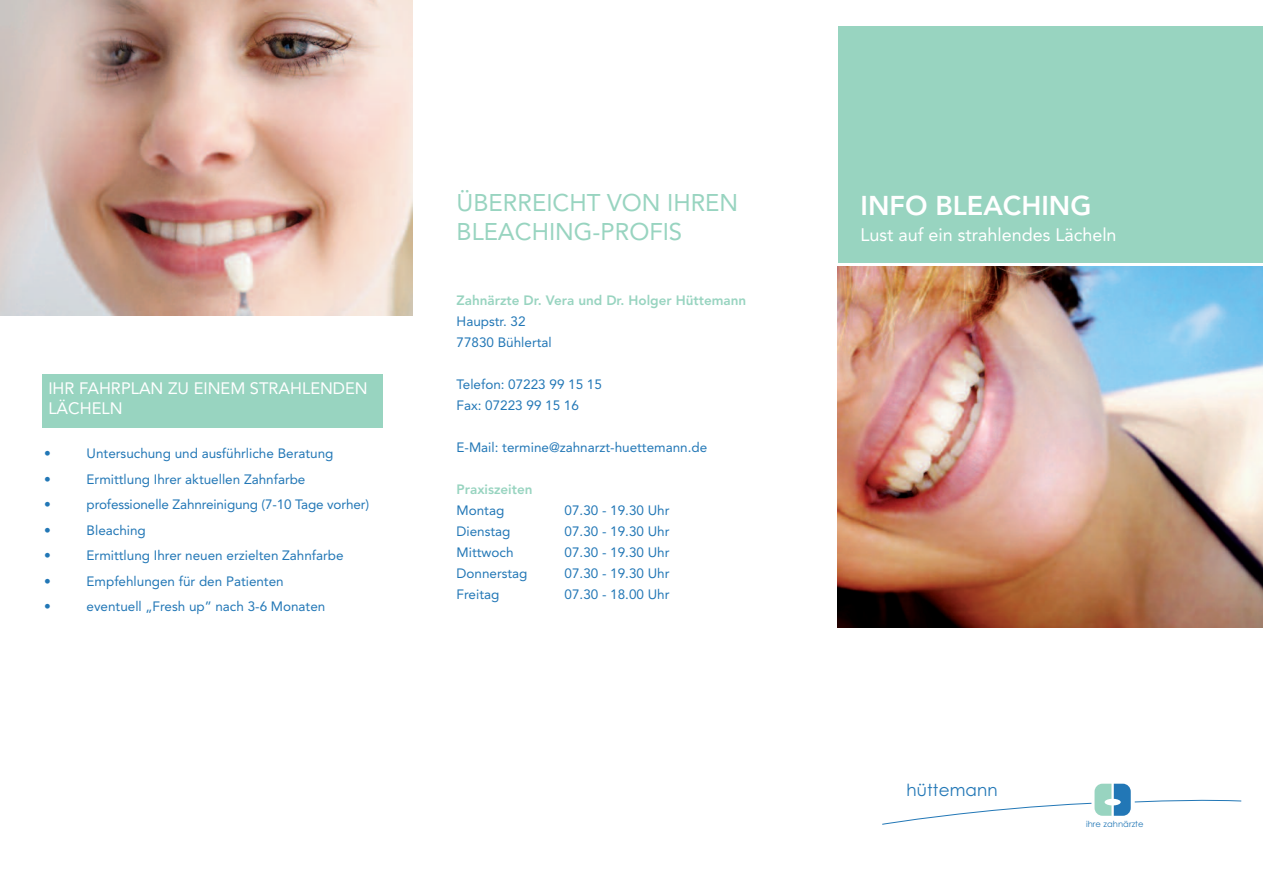
<style>
.page{position:relative;width:1263px;height:893px;background:#fff}
.page>*{position:absolute;margin:0;border:0;box-sizing:border-box;transform-origin:0 0}
.t1{font:800 27px "Avenir";color:#fff}
.t2{font:24px/28.8px "Avenir";color:#98d4c0}
.t3{font:18px "Avenir";color:#fff}
.t4{font:16.8px "Century Gothic";letter-spacing:.01em;color:#2277b6}
.t5{font:16.5px/19.8px "Avenir";color:#fff}
.t6{font:13.5px/21px "Avenir";color:#2277b6}
.t7{font:800 13.5px "Avenir";color:#98d4c0}
.t8{font:8.4px "Century Gothic";letter-spacing:.01em;color:#2277b6}
.s1{font-family:"Koz Min Pr 6 N";font-weight:500}
</style>
<div class="page">
<div style="left:838px;top:27px;width:425px;height:236px;background:#98d4c0"></div>
<img style="left:838px;top:267px;width:425px;height:361px">
<svg style="left:882px;top:784px;width:359px;height:41px"></svg>
<div style="left:43px;top:374px;width:340px;height:54px;background:#98d4c0"></div>
<img style="left:0;top:0;width:412px;height:315px">
<p class="t5" style="left:48px;top:380px;width:321px">IHR FAHRPLAN ZU EINEM STRAHLENDEN<br>LÄCHELN</p>
<p class="t6" style="left:44px;top:444px;width:8px">•</p>
<p class="t6" style="left:87px;top:444px;width:248px">Untersuchung und ausführliche Beratung</p>
<p class="t6" style="left:44px;top:470px;width:8px">•</p>
<p class="t6" style="left:87px;top:470px;width:220px">Ermittlung Ihrer aktuellen Zahnfarbe</p>
<p class="t6" style="left:44px;top:495px;width:8px">•</p>
<p class="t6" style="left:87px;top:495px;width:284px">professionelle Zahnreinigung (7-10 Tage vorher)</p>
<p class="t6" style="left:44px;top:521px;width:8px">•</p>
<p class="t6" style="left:87px;top:521px;width:61px">Bleaching</p>
<p class="t6" style="left:44px;top:546px;width:8px">•</p>
<p class="t6" style="left:87px;top:546px;width:259px">Ermittlung Ihrer neuen erzielten Zahnfarbe</p>
<p class="t6" style="left:44px;top:572px;width:8px">•</p>
<p class="t6" style="left:87px;top:572px;width:199px">Empfehlungen für den Patienten</p>
<p class="t6" style="left:44px;top:597px;width:8px">•</p>
<p class="t6" style="left:87px;top:597px;width:240px">eventuell „Fresh up” nach 3-6 Monaten</p>
<h2 class="t2" style="left:457px;top:190px;width:283px">ÜBERREICHT VON IHREN<br>BLEACHING-PROFIS</h2>
<p class="t7" style="left:457px;top:295px;width:291px">Zahnärzte Dr. Vera und Dr. Holger Hüttemann</p>
<p class="t6" style="left:457px;top:312px;width:97px">Haupstr. 32<br>77830 Bu<span class="s1">̈</span>hlertal</p>
<p class="t6" style="left:457px;top:375px;width:147px">Telefon: 07223 99 15 15<br>Fax: 07223 99 15 16</p>
<p class="t6" style="left:457px;top:438px;width:252px">E-Mail: termine@zahnarzt-huettemann.de</p>
<p class="t7" style="left:457px;top:484px;width:77px">Praxiszeiten</p>
<p class="t6" style="left:457px;top:501px;width:49px">Montag</p>
<p class="t6" style="left:565px;top:501px;width:106px">07.30 - 19.30 Uhr</p>
<p class="t6" style="left:457px;top:522px;width:55px">Dienstag</p>
<p class="t6" style="left:565px;top:522px;width:106px">07.30 - 19.30 Uhr</p>
<p class="t6" style="left:457px;top:543px;width:58px">Mittwoch</p>
<p class="t6" style="left:565px;top:543px;width:106px">07.30 - 19.30 Uhr</p>
<p class="t6" style="left:457px;top:564px;width:72px">Donnerstag</p>
<p class="t6" style="left:565px;top:564px;width:106px">07.30 - 19.30 Uhr</p>
<p class="t6" style="left:457px;top:585px;width:44px">Freitag</p>
<p class="t6" style="left:565px;top:585px;width:106px">07.30 - 18.00 Uhr</p>
<h1 class="t1" style="left:860px;top:194px;width:232px">INFO BLEACHING</h1>
<h3 class="t3" style="left:860px;top:227px;width:258px">Lust auf ein strahlendes Lächeln</h3>
<p class="t4" style="left:906px;top:780px;width:93px">hüttemann</p>
<p class="t8" style="left:1086px;top:819px;width:59px">ihre zahnärzte</p>
</div>
